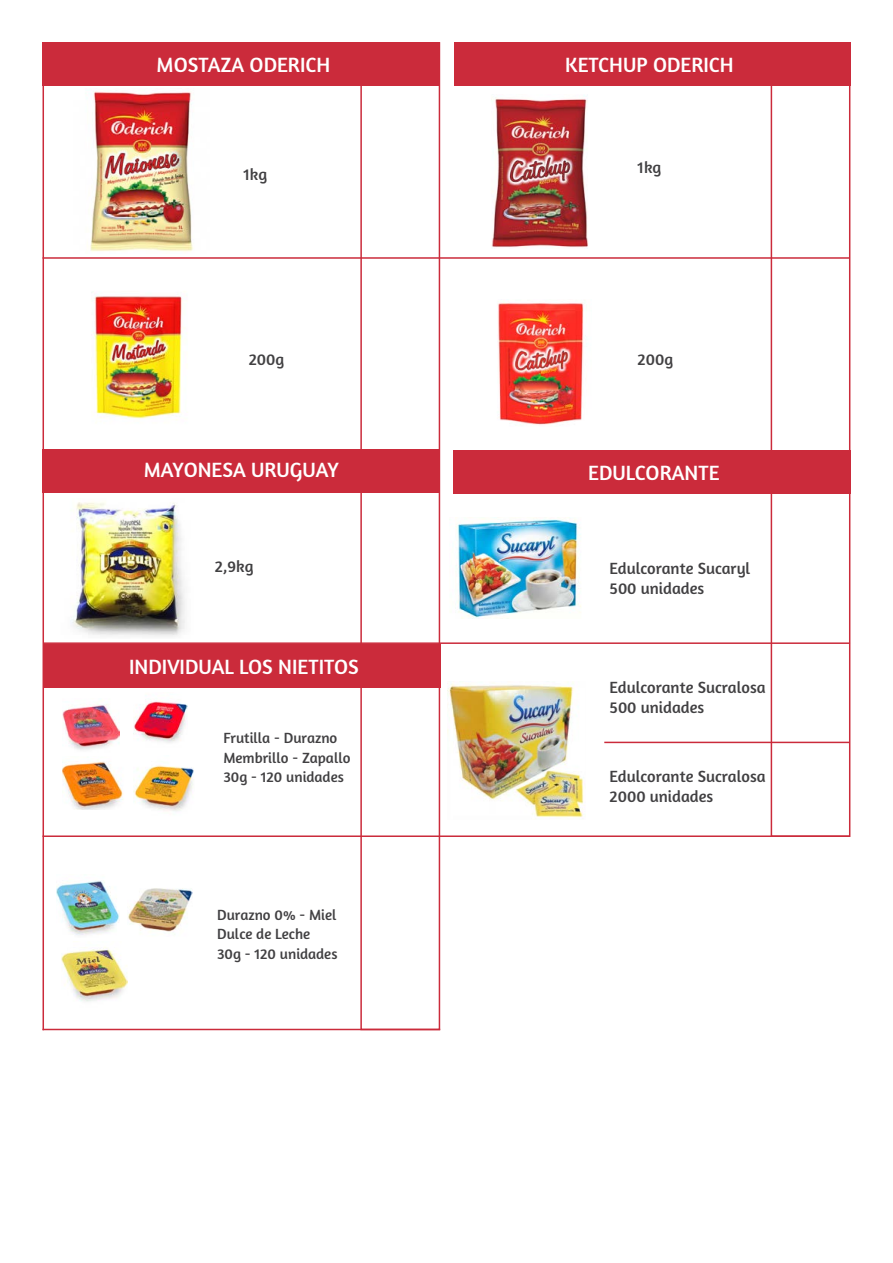
<style>
.page{position:relative;width:893px;height:1263px;background:#fff}
.page>*{position:absolute;margin:0;border:0;box-sizing:border-box;transform-origin:0 0}
.t1{font:21px "Amaranth";color:#fff}
.t2{font:16.5px/19.8px "Amaranth";color:#414042}
.t3{font:15px/19.5px "Amaranth";color:#414042}
</style>
<div class="page">
<div style="left:360px;top:42px;width:80px;height:988px;border:2px solid #cb2b3b"></div>
<div style="left:771px;top:42px;width:79px;height:795px;border:2px solid #cb2b3b"></div>
<div style="left:454px;top:42px;width:396px;height:44px;background:#cb2b3b"></div>
<div style="left:43px;top:42px;width:397px;height:44px;background:#cb2b3b"></div>
<div style="left:43px;top:644px;width:397px;height:44px;background:#cb2b3b"></div>
<div style="left:453px;top:450px;width:397px;height:44px;background:#cb2b3b"></div>
<hr style="left:43px;top:257px;width:806px;height:2px;background:#cb2b3b">
<hr style="left:43px;top:835px;width:806px;height:2px;background:#cb2b3b">
<hr style="left:43px;top:1029px;width:397px;height:1px;background:#cb2b3b">
<hr style="left:43px;top:642px;width:807px;height:2px;background:#cb2b3b">
<img style="left:93px;top:294px;width:92px;height:126px">
<img style="left:90px;top:91px;width:103px;height:161px">
<img style="left:491px;top:95px;width:97px;height:154px">
<img style="left:497px;top:301px;width:87px;height:124px">
<img style="left:128px;top:888px;width:65px;height:44px">
<img style="left:133px;top:765px;width:61px;height:46px">
<img style="left:133px;top:701px;width:55px;height:42px">
<img style="left:63px;top:760px;width:61px;height:50px">
<img style="left:62px;top:947px;width:66px;height:55px">
<img style="left:57px;top:881px;width:62px;height:54px">
<img style="left:62px;top:704px;width:57px;height:46px">
<img style="left:456px;top:517px;width:125px;height:102px">
<img style="left:447px;top:682px;width:137px;height:136px">
<hr style="left:43px;top:43px;width:1px;height:987px;background:#cb2b3b">
<hr style="left:604px;top:742px;width:245px;height:1px;background:#cb2b3b">
<div style="left:43px;top:449px;width:397px;height:44px;background:#cb2b3b"></div>
<img style="left:71px;top:502px;width:114px;height:135px">
<p class="t1" style="left:148px;top:53px;width:193px">WHI KIES STANDARD</p>
<p class="t1" style="left:157px;top:53px;width:175px">MOSTAZA ODERICH</p>
<p class="t1" style="left:565px;top:53px;width:170px">KETCHUP ODERICH</p>
<p class="t2" style="left:244px;top:165px;width:25px">1kg</p>
<p class="t2" style="left:638px;top:158px;width:25px">1kg</p>
<p class="t2" style="left:249px;top:350px;width:37px">200g</p>
<p class="t2" style="left:638px;top:350px;width:37px">200g</p>
<p class="t1" style="left:144px;top:457px;width:197px">MAYONESA URUGUAY</p>
<p class="t2" style="left:215px;top:557px;width:40px">2,9kg</p>
<p class="t1" style="left:129px;top:654px;width:231px">INDIVIDUAL LOS NIETITOS</p>
<p class="t3" style="left:223px;top:728px;width:129px">Frutilla - Durazno<br>Membrillo - Zapallo<br>30g - 120 unidades</p>
<p class="t3" style="left:217px;top:904px;width:122px">Durazno 0% - Miel<br>Dulce de Leche<br>30g - 120 unidades</p>
<p class="t1" style="left:588px;top:461px;width:133px">EDULCORANTE</p>
<p class="t2" style="left:610px;top:558px;width:142px">Edulcorante Sucaryl<br>500 unidades</p>
<p class="t2" style="left:610px;top:677px;width:158px">Edulcorante Sucralosa<br>500 unidades</p>
<p class="t2" style="left:610px;top:766px;width:158px">Edulcorante Sucralosa<br>2000 unidades</p>
</div>
